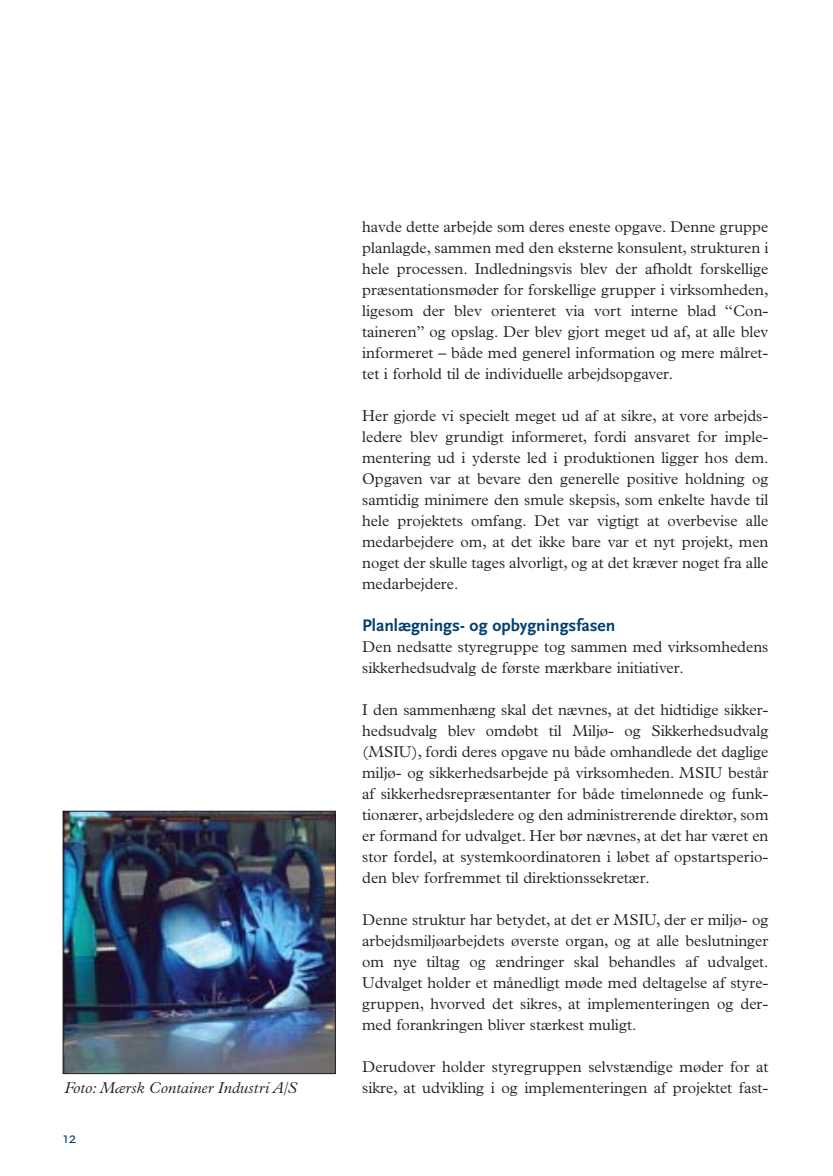
<style>
.page{position:relative;width:833px;height:1176px;background:#fff}
.page>*{position:absolute;margin:0;border:0;box-sizing:border-box;transform-origin:0 0}
.t1{font:700 17.5px "Scala Sans";color:#004071}
.t2{font:300 15.75px/21px "Plantin";color:#231f20;text-align:justify}
.t3{font:italic 300 15.75px "Plantin";color:#231f20}
.t4{font:15.75px "Scala Sans";color:#004071}
</style>
<div class="page">
<img style="left:65px;top:813px;width:269px;height:259px">
<div style="left:63px;top:811px;width:273px;height:263px;border:1px solid #231f20"></div>
<p class="t3" style="left:65px;top:1082px;width:234px">Foto: Mærsk Container Industri A/S</p>
<p class="t4" style="left:63px;top:1132px;width:15px">12</p>
<p class="t2" style="left:362px;top:218px;width:408px">havde dette arbejde som deres eneste opgave. Denne gruppe planlagde, sammen med den eksterne konsulent, strukturen i hele processen. Indledningsvis blev der afholdt forskellige præsentationsmøder for forskellige grupper i virksomheden, ligesom der blev orienteret via vort interne blad “Con&shy;taineren” og opslag. Der blev gjort meget ud af, at alle blev informeret – både med generel information og mere målret&shy;tet i forhold til de individuelle arbejdsopgaver.</p>
<p class="t2" style="left:362px;top:407px;width:408px">Her gjorde vi specielt meget ud af at sikre, at vore arbejds&shy;ledere blev grundigt informeret, fordi ansvaret for imple&shy;mentering ud i yderste led i produktionen ligger hos dem.<br>Opgaven var at bevare den generelle positive holdning og samtidig minimere den smule skepsis, som enkelte havde til hele projektets omfang. Det var vigtigt at overbevise alle medarbejdere om, at det ikke bare var et nyt projekt, men noget der skulle tages alvorligt, og at det kræver noget fra alle medarbejdere.</p>
<p class="t1" style="left:362px;top:619px;width:255px">Planlægnings- og opbygningsfasen</p>
<p class="t2" style="left:362px;top:638px;width:408px">Den nedsatte styregruppe tog sammen med virksomhedens sikkerhedsudvalg de første mærkbare initiativer.</p>
<p class="t2" style="left:362px;top:701px;width:408px">I den sammenhæng skal det nævnes, at det hidtidige sikker&shy;hedsudvalg blev omdøbt til Miljø- og Sikkerhedsudvalg (MSIU), fordi deres opgave nu både omhandlede det daglige miljø- og sikkerhedsarbejde på virksomheden. MSIU består af sikkerhedsrepræsentanter for både timelønnede og funk&shy;tionærer, arbejdsledere og den administrerende direktør, som er formand for udvalget. Her bør nævnes, at det har været en stor fordel, at systemkoordinatoren i løbet af opstartsperio&shy;den blev forfremmet til direktionssekretær.</p>
<p class="t2" style="left:362px;top:911px;width:408px">Denne struktur har betydet, at det er MSIU, der er miljø- og arbejdsmiljøarbejdets øverste organ, og at alle beslutninger om nye tiltag og ændringer skal behandles af udvalget.<br>Udvalget holder et månedligt møde med deltagelse af styre&shy;gruppen, hvorved det sikres, at implementeringen og der&shy;med forankringen bliver stærkest muligt.</p>
<p class="t2" style="left:362px;top:1058px;width:408px">Derudover holder styregruppen selvstændige møder for at sikre, at udvikling i og implementeringen af projektet fast-</p>
</div>
